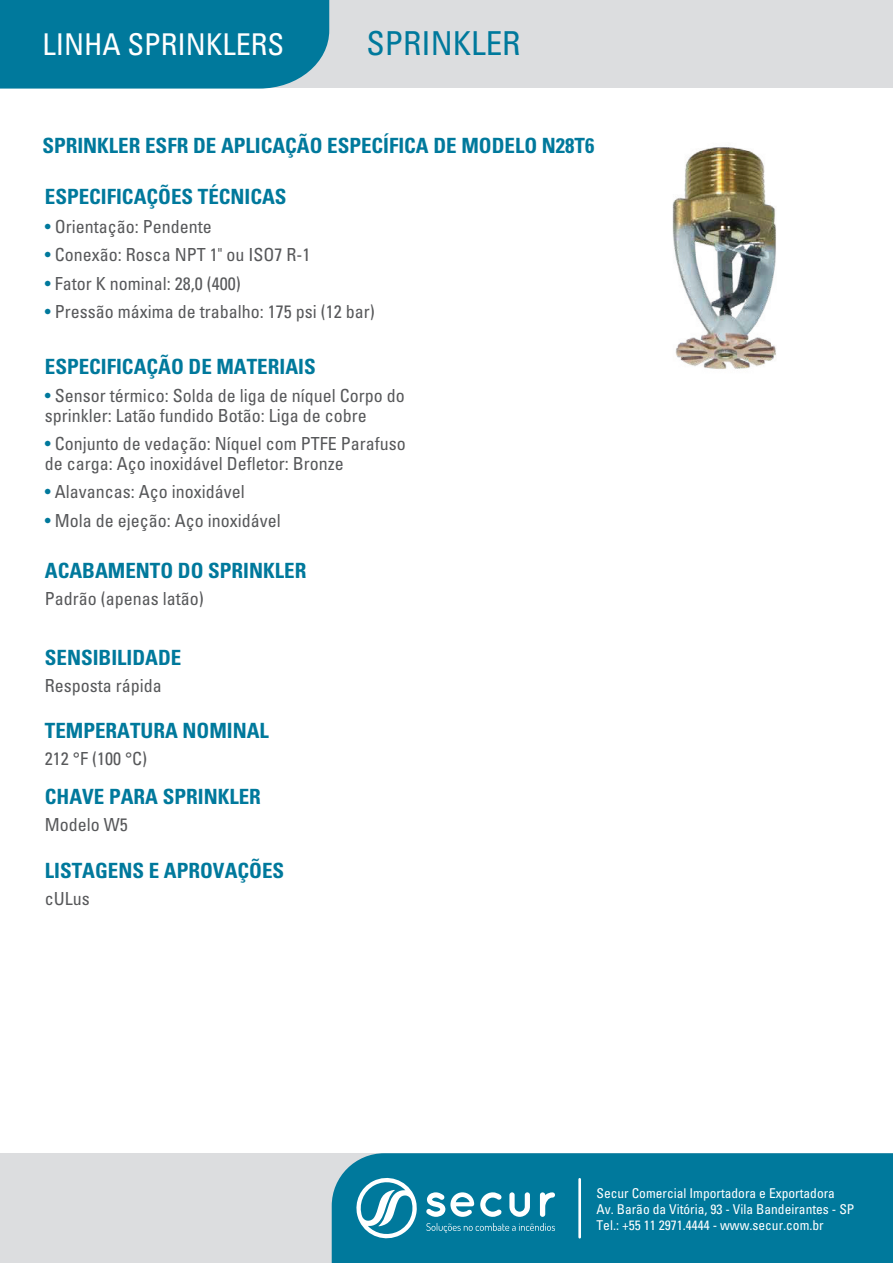
<style>
.page{position:relative;width:893px;height:1263px;background:#fff}
.page>*{position:absolute;margin:0;border:0;box-sizing:border-box;transform-origin:0 0}
.t1{font:condensed 33px "Univers";color:#00799c}
.t2{font:condensed 30px "Univers";color:#fff}
.t3{font:700 condensed 21px "Univers";color:#00799c}
.t4{font:condensed 18px/19.5px "Univers";color:#57585a}
.t5{font:condensed 13.5px/16.2px "Univers";color:#fff}
.s1{color:#00799c}
</style>
<div class="page">
<div style="left:0;top:1153px;width:893px;height:110px;background:#dcdddf"></div>
<div style="left:332px;top:1153px;width:561px;height:110px;background:#00799c"></div>
<svg style="left:354px;top:1174px;width:63px;height:68px;background:#4ea2ba"></svg>
<svg style="left:426px;top:1192px;width:129px;height:25px;background:#67afc4"></svg>
<svg style="left:426px;top:1223px;width:129px;height:10px"></svg>
<hr style="left:578px;top:1179px;width:3px;height:58px;background:#fff">
<div style="left:0;top:0;width:893px;height:88px;background:#dcdddf"></div>
<div style="left:0;top:0;width:329px;height:89px;background:#00799c"></div>
<img style="left:672px;top:147px;width:104px;height:222px">
<h2 class="t2" style="left:43px;top:26px;width:243px">LINHA SPRINKLERS</h2>
<h1 class="t1" style="left:366px;top:23px;width:156px">SPRINKLER</h1>
<p class="t3" style="left:42px;top:132px;width:553px">SPRINKLER ESFR DE APLICAÇÃO ESPECÍFICA DE MODELO N28T6</p>
<p class="t3" style="left:45px;top:184px;width:243px">ESPECIFICAÇÕES TÉCNICAS</p>
<p class="t4" style="left:45px;top:216px;width:168px"><span class="s1">•</span> Orientação: Pendente</p>
<p class="t4" style="left:45px;top:244px;width:267px"><span class="s1">•</span> Conexão: Rosca NPT 1" ou ISO7 R-1</p>
<p class="t4" style="left:45px;top:273px;width:197px"><span class="s1">•</span> Fator K nominal: 28,0 (400)</p>
<p class="t4" style="left:45px;top:301px;width:331px"><span class="s1">•</span> Pressão máxima de trabalho: 175 psi (12 bar)</p>
<p class="t3" style="left:45px;top:353px;width:272px">ESPECIFICAÇÃO DE MATERIAIS</p>
<p class="t4" style="left:45px;top:385px;width:361px"><span class="s1">•</span> Sensor térmico: Solda de liga de níquel Corpo do sprinkler: Latão fundido Botão: Liga de cobre</p>
<p class="t4" style="left:45px;top:433px;width:362px"><span class="s1">•</span> Conjunto de vedação: Níquel com PTFE Parafuso de carga: Aço inoxidável Defletor: Bronze</p>
<p class="t4" style="left:45px;top:481px;width:201px"><span class="s1">•</span> Alavancas: Aço inoxidável</p>
<p class="t4" style="left:45px;top:510px;width:237px"><span class="s1">•</span> Mola de ejeção: Aço inoxidável</p>
<p class="t3" style="left:45px;top:558px;width:263px">ACABAMENTO DO SPRINKLER</p>
<p class="t4" style="left:45px;top:588px;width:160px">Padrão (apenas latão)</p>
<p class="t3" style="left:45px;top:644px;width:138px">SENSIBILIDADE</p>
<p class="t4" style="left:45px;top:675px;width:118px">Resposta rápida</p>
<p class="t3" style="left:45px;top:718px;width:226px">TEMPERATURA NOMINAL</p>
<p class="t4" style="left:45px;top:748px;width:104px">212 °F (100 °C)</p>
<p class="t3" style="left:45px;top:784px;width:217px">CHAVE PARA SPRINKLER</p>
<p class="t4" style="left:45px;top:814px;width:84px">Modelo W5</p>
<p class="t3" style="left:45px;top:857px;width:241px">LISTAGENS E APROVAÇÕES</p>
<p class="t4" style="left:45px;top:888px;width:46px">cULus</p>
<p class="t5" style="left:596px;top:1184px;width:259px">Secur Comercial Importadora e Exportadora<br>Av. Barão da Vitória, 93 - Vila Bandeirantes - SP<br>Tel.: +55 11 2971.4444 - www.secur.com.br</p>
</div>
